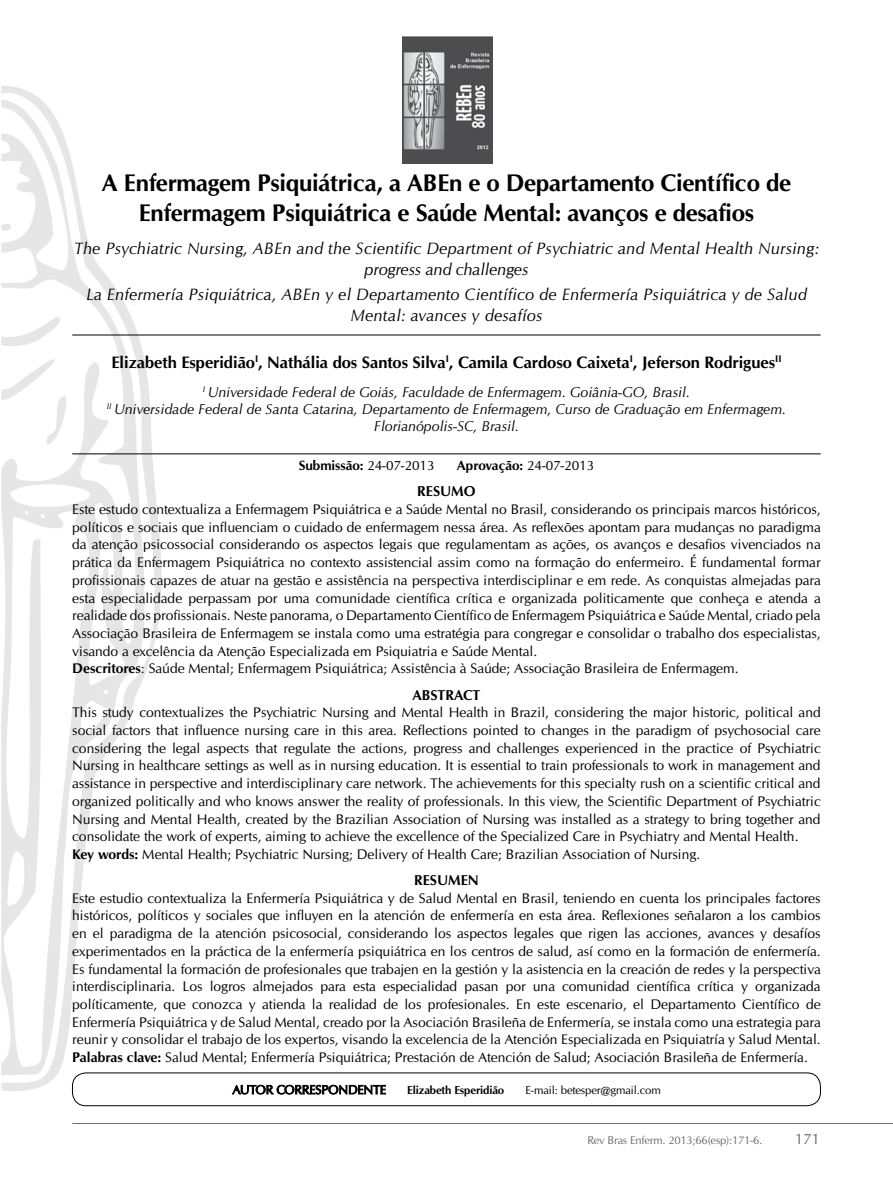
<style>
.page{position:relative;width:893px;height:1191px;background:#fff}
.page>*{position:absolute;margin:0;border:0;box-sizing:border-box;transform-origin:0 0}
.t1{font:700 24px/30px "URW Classico";letter-spacing:-.01em;color:#000;text-align:center}
.t2{font:italic 16.5px/21px "URW Classico";letter-spacing:.01em;color:#000;text-align:center}
.t3{font:700 16.5px "URW Classico";color:#000}
.t4{font:15px "URW Classico";color:#6d6e71}
.t5{font:italic 14.25px/17.1px "URW Classico";color:#000;text-align:center}
.t6{font:700 14.25px "URW Classico";color:#000}
.t7{font:13.95px/17.7px "URW Classico";color:#000}
.t8{font:700 13.5px "URW Classico";color:#000}
.t9{font:12.45px "URW Classico";letter-spacing:-.01em;color:#000}
.t10{font:11.4px "URW Classico";letter-spacing:-.01em;color:#000}
.t11{font:700 11.4px "URW Classico";letter-spacing:-.01em;color:#000}
.t12{font:11.25px "URW Classico";letter-spacing:-.015em;color:#6d6e71}
.s1{font-weight:400}
.s2{font-weight:700}
</style>
<div class="page">
<svg style="left:1px;top:86px;width:174px;height:1005px"></svg>
<hr style="left:72px;top:1123px;width:821px;height:1px;background:#6d6e71">
<img style="left:403px;top:37px;width:90px;height:127px">
<div style="left:72px;top:1072px;width:749px;height:34px;border:1px solid #000;border-radius:14px"></div>
<hr style="left:72px;top:335px;width:749px;height:1px;background:#000">
<hr style="left:72px;top:453px;width:749px;height:1px;background:#000">
<svg style="left:232px;top:1085px;width:153px;height:9px"></svg>
<h1 class="t1" style="left:102px;top:167px;width:691px">A Enfermagem Psiquiátrica, a ABEn e o Departamento Científico de<br>Enfermagem Psiquiátrica e Saúde Mental: avanços e desafios</h1>
<p class="t2" style="left:74px;top:238px;width:747px">The Psychiatric Nursing, ABEn and the Scientific Department of Psychiatric and Mental Health Nursing: progress and challenges</p>
<p class="t2" style="left:86px;top:284px;width:722px">La Enfermería Psiquiátrica, ABEn y el Departamento Científico de Enfermería Psiquiátrica y de Salud<br>Mental: avances y desafíos</p>
<p class="t3" style="left:111px;top:352px;width:672px">Elizabeth Esperidião<sup>I</sup>, Nathália dos Santos Silva<sup>I</sup>, Camila Cardoso Caixeta<sup>I</sup>, Jeferson Rodrigues<sup>II</sup></p>
<p class="t5" style="left:107px;top:384px;width:681px"><sup>I</sup> Universidade Federal de Goiás, Faculdade de Enfermagem. Goiânia-GO, Brasil.<br><sup>II</sup> Universidade Federal de Santa Catarina, Departamento de Enfermagem, Curso de Graduação em Enfermagem.<br>Florianópolis-SC, Brasil.</p>
<p class="t8" style="left:299px;top:457px;width:137px">Submissão: <span class="s1">24-07-2013</span></p>
<p class="t8" style="left:457px;top:457px;width:139px">Aprovação: <span class="s1">24-07-2013</span></p>
<p class="t6" style="left:417px;top:483px;width:60px">RESUMO</p>
<p class="t7" style="left:72px;top:500px;width:750px">Este estudo contextualiza a Enfermagem Psiquiátrica e a Saúde Mental no Brasil, considerando os principais marcos históricos, políticos e sociais que influenciam o cuidado de enfermagem nessa área. As reflexões apontam para mudanças no paradigma da atenção psicossocial considerando os aspectos legais que regulamentam as ações, os avanços e desafios vivenciados na prática da Enfermagem Psiquiátrica no contexto assistencial assim como na formação do enfermeiro. É fundamental formar profissionais capazes de atuar na gestão e assistência na perspectiva interdisciplinar e em rede. As conquistas almejadas para esta especialidade perpassam por uma comunidade científica crítica e organizada politicamente que conheça e atenda a realidade dos profissionais. Neste panorama, o Departamento Científico de Enfermagem Psiquiátrica e Saúde Mental, criado pela Associação Brasileira de Enfermagem se instala como uma estratégia para congregar e consolidar o trabalho dos especialistas, visando a excelência da Atenção Especializada em Psiquiatria e Saúde Mental.<br><span class="s2">Descritores</span>: Saúde Mental; Enfermagem Psiquiátrica; Assistência à Saúde; Associação Brasileira de Enfermagem.</p>
<p class="t6" style="left:412px;top:686px;width:69px">ABSTRACT</p>
<p class="t7" style="left:72px;top:704px;width:750px">This study contextualizes the Psychiatric Nursing and Mental Health in Brazil, considering the major historic, political and social factors that influence nursing care in this area. Reflections pointed to changes in the paradigm of psychosocial care considering the legal aspects that regulate the actions, progress and challenges experienced in the practice of Psychiatric Nursing in healthcare settings as well as in nursing education. It is essential to train professionals to work in management and assistance in perspective and interdisciplinary care network. The achievements for this specialty rush on a scientific critical and organized politically and who knows answer the reality of professionals. In this view, the Scientific Department of Psychiatric Nursing and Mental Health, created by the Brazilian Association of Nursing was installed as a strategy to bring together and consolidate the work of experts, aiming to achieve the excellence of the Specialized Care in Psychiatry and Mental Health.<br><span class="s2">Key words:</span> Mental Health; Psychiatric Nursing; Delivery of Health Care; Brazilian Association of Nursing.</p>
<p class="t6" style="left:414px;top:871px;width:66px">RESUMEN</p>
<p class="t7" style="left:72px;top:889px;width:750px;text-align:justify">Este estudio contextualiza la Enfermería Psiquiátrica y de Salud Mental en Brasil, teniendo en cuenta los principales factores históricos, políticos y sociales que influyen en la atención de enfermería en esta área. Reflexiones señalaron a los cambios en el paradigma de la atención psicosocial, considerando los aspectos legales que rigen las acciones, avances y desafíos experimentados en la práctica de la enfermería psiquiátrica en los centros de salud, así como en la formación de enfermería.<br>Es fundamental la formación de profesionales que trabajen en la gestión y la asistencia en la creación de redes y la perspectiva interdisciplinaria. Los logros almejados para esta especialidad pasan por una comunidad científica crítica y organizada políticamente, que conozca y atienda la realidad de los profesionales. En este escenario, el Departamento Científico de Enfermería Psiquiátrica y de Salud Mental, creado por la Asociación Brasileña de Enfermería, se instala como una estrategia para reunir y consolidar el trabajo de los expertos, visando la excelencia de la Atención Especializada en Psiquiatría y Salud Mental.<br><span class="s2">Palabras clave:</span> Salud Mental; Enfermería Psiquiátrica; Prestación de Atención de Salud; Asociación Brasileña de Enfermería.</p>
<p class="t9" style="left:232px;top:1082px;width:155px">AUTOR CORRESPONDENTE</p>
<p class="t11" style="left:407px;top:1082px;width:99px">Elizabeth Esperidião</p>
<p class="t10" style="left:525px;top:1083px;width:137px">E-mail: betesper@gmail.com</p>
<p class="t12" style="left:588px;top:1133px;width:176px">Rev Bras Enferm. 2013;66(esp):171-6.</p>
<p class="t4" style="left:795px;top:1130px;width:26px">171</p>
</div>
